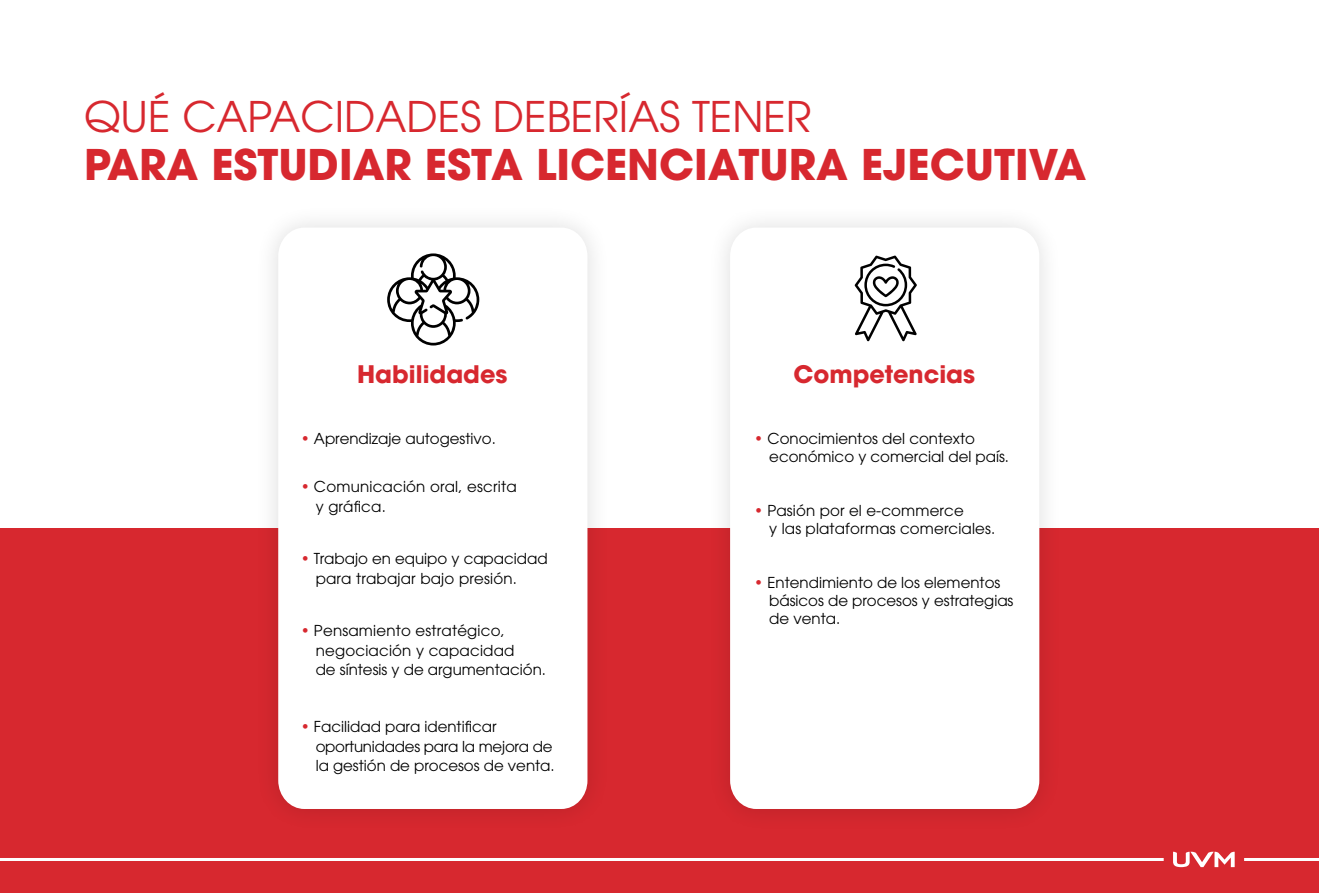
<style>
.page{position:relative;width:1319px;height:893px;background:#fff}
.page>*{position:absolute;margin:0;border:0;box-sizing:border-box;transform-origin:0 0}
.t1{font:700 42px "ITC Avant Garde Std";color:#d7282f}
.t2{font:42px "ITC Avant Garde Pro";color:#d7282f}
.t3{font:700 24px "ITC Avant Garde Pro";color:#d7282f}
.t4{font:15px/19.5px "ITC Avant Garde Pro";color:#000}
.s1{color:#d7282f}
</style>
<div class="page">
<div style="left:0;top:528px;width:1318px;height:364px;background:#d7282f"></div>
<svg style="left:1173px;top:852px;width:61px;height:15px"></svg>
<hr style="left:0;top:858px;width:1163px;height:3px;background:#fff">
<hr style="left:1243px;top:858px;width:75px;height:3px;background:#fff">
<div style="left:254px;top:204px;width:357px;height:629px;background:#000;opacity:.14"></div>
<div style="left:278px;top:228px;width:309px;height:581px;background:#fff;border-radius:27px"></div>
<div style="left:706px;top:204px;width:356px;height:629px;background:#000;opacity:.14"></div>
<div style="left:730px;top:228px;width:309px;height:581px;background:#fff;border-radius:27px"></div>
<svg style="left:387px;top:253px;width:92px;height:92px"></svg>
<svg style="left:854px;top:255px;width:62px;height:86px"></svg>
<h1 class="t2" style="left:84px;top:91px;width:729px">QUÉ CAPACIDADES DEBERÍAS TENER</h1>
<h1 class="t1" style="left:84px;top:136px;width:1003px">PARA ESTUDIAR ESTA LICENCIATURA EJECUTIVA</h1>
<h2 class="t3" style="left:357px;top:358px;width:152px">Habilidades</h2>
<h2 class="t3" style="left:793px;top:358px;width:183px">Competencias</h2>
<p class="t4" style="left:300px;top:429px;width:197px"><span class="s1">•</span> Aprendizaje autogestivo.</p>
<p class="t4" style="left:315px;top:477px;width:202px;text-indent:-15px"><span class="s1">•</span> Comunicación oral, escrita y gráfica.</p>
<p class="t4" style="left:315px;top:549px;width:233px;text-indent:-15px"><span class="s1">•</span> Trabajo en equipo y capacidad para trabajar bajo presión.</p>
<p class="t4" style="left:315px;top:621px;width:232px;text-indent:-15px"><span class="s1">•</span> Pensamiento estratégico, negociación y capacidad<br>de síntesis y de argumentación.</p>
<p class="t4" style="left:315px;top:717px;width:240px;text-indent:-15px"><span class="s1">•</span> Facilidad para identificar oportunidades para la mejora de la gestión de procesos de venta.</p>
<p class="t4" style="left:769px;top:429px;width:241px;line-height:18px;text-indent:-15px"><span class="s1">•</span> Conocimientos del contexto económico y comercial del país.</p>
<p class="t4" style="left:769px;top:501px;width:227px;line-height:18px;text-indent:-15px"><span class="s1">•</span> Pasión por el e-commerce<br>y las plataformas comerciales.</p>
<p class="t4" style="left:769px;top:573px;width:246px;line-height:18px;text-indent:-15px"><span class="s1">•</span> Entendimiento de los elementos básicos de procesos y estrategias de venta.</p>
</div>
